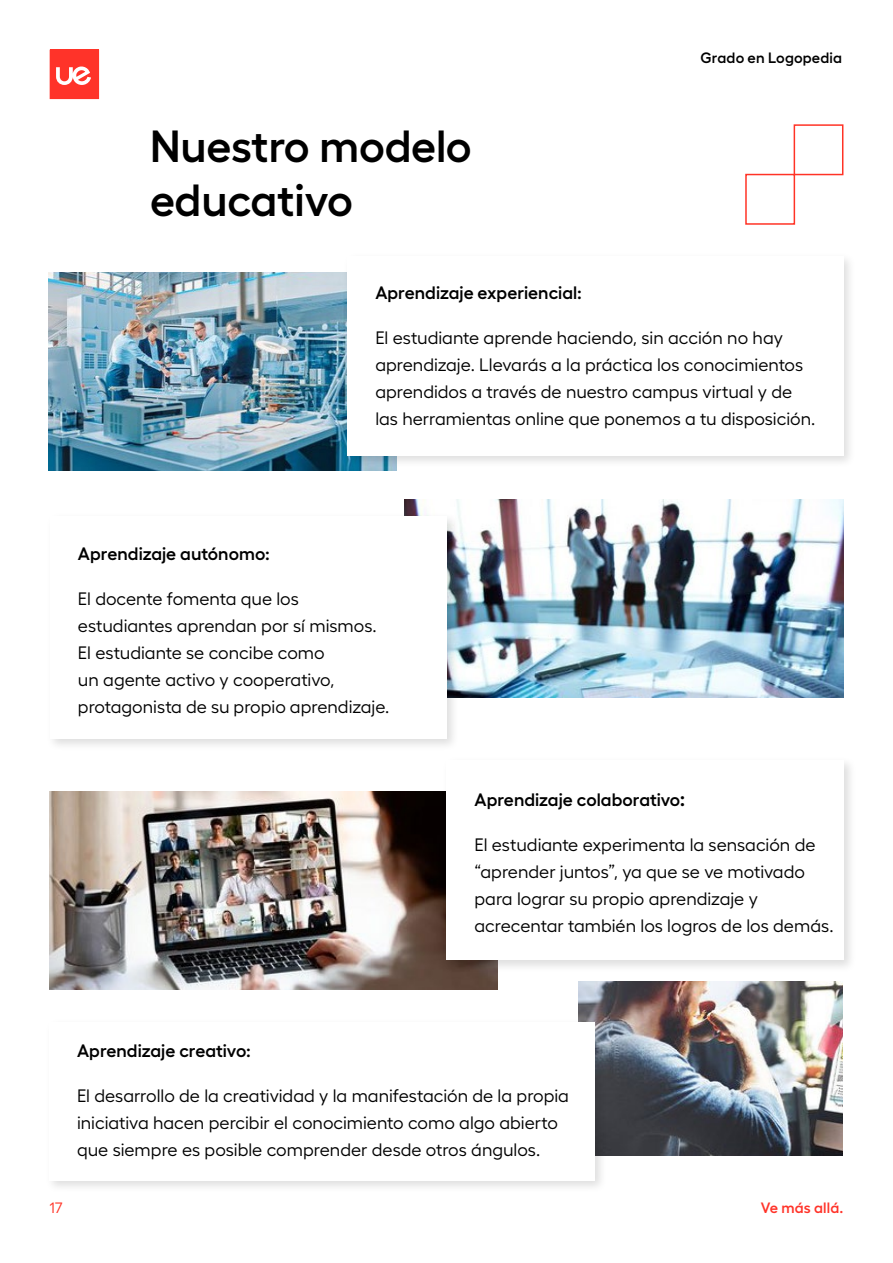
<style>
.page{position:relative;width:893px;height:1263px;background:#fff}
.page>*{position:absolute;margin:0;border:0;box-sizing:border-box;transform-origin:0 0}
.t1{font:600 45px/54px "Hellix";color:#000}
.t2{font:18px/27px "Hellix";color:#000}
.t3{font:600 18px "Hellix";color:#000}
.t4{font:600 15px "Hellix";letter-spacing:.01em;color:#000}
.t5{font:600 15px "Hellix";letter-spacing:.01em;color:#ff3329}
.t6{font:15px "Hellix";color:#ff3326}
.s1{font-size:21px}
</style>
<div class="page">
<svg style="left:50px;top:50px;width:49px;height:49px;background:#ff4f47"></svg>
<div style="left:794px;top:124px;width:49px;height:51px;border:2px solid #ff3326"></div>
<div style="left:745px;top:174px;width:50px;height:51px;border:2px solid #ff3326"></div>
<img style="left:49px;top:273px;width:347px;height:198px">
<img style="left:50px;top:792px;width:447px;height:198px">
<div style="left:343px;top:252px;width:513px;height:216px;background:#000;opacity:.13"></div>
<div style="left:347px;top:256px;width:496px;height:200px;background:#fff"></div>
<div style="left:442px;top:756px;width:415px;height:216px;background:#000;opacity:.13"></div>
<div style="left:446px;top:760px;width:398px;height:200px;background:#fff"></div>
<img style="left:405px;top:500px;width:438px;height:198px">
<div style="left:45px;top:512px;width:414px;height:240px;background:#000;opacity:.13"></div>
<div style="left:50px;top:516px;width:396px;height:223px;background:#fff"></div>
<img style="left:578px;top:981px;width:264px;height:174px">
<div style="left:44px;top:1018px;width:563px;height:175px;background:#000;opacity:.13"></div>
<div style="left:49px;top:1022px;width:546px;height:159px;background:#fff"></div>
<h1 class="t1" style="left:150px;top:114px;width:323px">Nuestro modelo educativo</h1>
<p class="t4" style="left:701px;top:46px;width:143px">Grado en Logopedia</p>
<p class="t3" style="left:375px;top:279px;width:208px">Aprendizaje experiencial:</p>
<p class="t2" style="left:375px;top:323px;width:442px">El estudiante aprende haciendo, sin acción no hay aprendizaje. Llevarás a la práctica los conocimientos aprendidos a través de nuestro campus virtual y de las herramientas online que ponemos a tu disposición.</p>
<p class="t3" style="left:78px;top:539px;width:193px">Aprendizaje autónomo:</p>
<p class="t2" style="left:78px;top:583px;width:313px">El docente fomenta que los estudiantes aprendan por sí mismos.<br>El estudiante se concibe como<br>un agente activo y cooperativo, protagonista de su propio aprendizaje.</p>
<p class="t3" style="left:474px;top:786px;width:212px">Aprendizaje colaborativo<span class="s1">:</span></p>
<p class="t2" style="left:474px;top:829px;width:361px">El estudiante experimenta la sensación de “aprender juntos”, ya que se ve motivado para lograr su propio aprendizaje y acrecentar también los logros de los demás.</p>
<p class="t3" style="left:77px;top:1036px;width:175px">Aprendizaje creativo:</p>
<p class="t2" style="left:77px;top:1080px;width:493px">El desarrollo de la creatividad y la manifestación de la propia iniciativa hacen percibir el conocimiento como algo abierto que siempre es posible comprender desde otros ángulos.</p>
<p class="t6" style="left:50px;top:1197px;width:15px">17</p>
<p class="t5" style="left:761px;top:1196px;width:84px">Ve más allá.</p>
</div>
